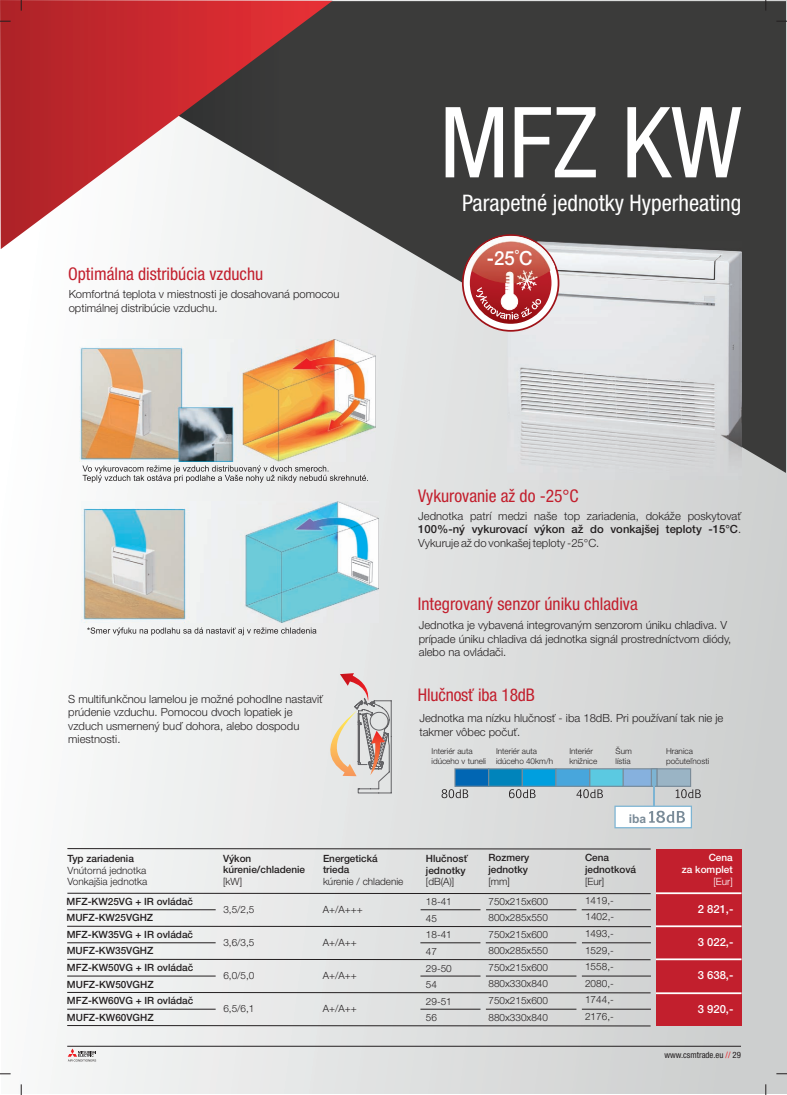
<style>
.page{position:relative;width:787px;height:1095px;background:#fff}
.page>*{position:absolute;margin:0;border:0;box-sizing:border-box;transform-origin:0 0}
.t1{font:condensed 98.25px "Helvetica Neue LT Pro";color:#fff}
.t2{font:condensed 22.88px "Helvetica Neue LT Pro";color:#fff}
.t3{font:500 19.5px "Helvetica Neue LT Pro";color:#fff;scale:.95 1}
.t4{font:condensed 17.5px "Helvetica Neue LT Pro";color:#c21f2d}
.t5{font:700 12px "Arial";color:#7a8b98}
.t6{font:300 11.25px/13.2px "Helvetica Neue LT Pro";color:#231f20}
.t7{font:500 11.25px "Helvetica Neue LT Pro";color:#fff}
.t8{font:300 10px/11.8px "Helvetica Neue LT Pro";color:#231f20}
.t9{font:500 10px/11.8px "Helvetica Neue LT Pro";color:#231f20}
.t10{font:500 10px/11.8px "Helvetica Neue LT Pro";color:#fff;text-align:right}
.t11{font:300 10px "Helvetica Neue LT Pro";color:#fff}
.t12{font:condensed 8.75px "Helvetica Neue LT Pro";color:#231f20}
.t13{font:300 8.12px/9.6px "Helvetica Neue LT Pro";color:#231f20}
.s1{font-weight:500}
.s2{color:#ee1d23}
</style>
<div class="page">
<div style="left:1px;top:0;width:785px;height:1093px;background:linear-gradient(to right,#fafbfb,#cbcccc)"></div>
<svg style="left:163px;top:1px;width:623px;height:472px;background:#6c6c6b"></svg>
<svg style="left:0;top:0;width:332px;height:249px"></svg>
<svg style="left:68px;top:1048px;width:28px;height:13px"></svg>
<hr style="left:67px;top:1046px;width:674px;height:1px;background:#231f20">
<div style="left:656px;top:849px;width:85px;height:177px;background:#c21f2d"></div>
<svg style="left:67px;top:848px;width:584px;height:1px"></svg>
<svg style="left:67px;top:893px;width:584px;height:1px"></svg>
<hr style="left:67px;top:909px;width:149px;height:1px;background:#231f20">
<hr style="left:67px;top:942px;width:149px;height:1px;background:#231f20">
<svg style="left:67px;top:1025px;width:584px;height:1px"></svg>
<svg style="left:67px;top:992px;width:584px;height:1px"></svg>
<svg style="left:67px;top:926px;width:584px;height:1px"></svg>
<hr style="left:67px;top:1009px;width:149px;height:1px;background:#231f20">
<hr style="left:581px;top:909px;width:70px;height:1px;background:#231f20">
<hr style="left:582px;top:943px;width:69px;height:1px;background:#231f20">
<hr style="left:582px;top:1009px;width:69px;height:1px;background:#231f20">
<hr style="left:656px;top:892px;width:85px;height:2px;background:#fff">
<hr style="left:656px;top:925px;width:85px;height:2px;background:#fff">
<hr style="left:486px;top:909px;width:90px;height:1px;background:#231f20">
<hr style="left:486px;top:943px;width:90px;height:1px;background:#231f20">
<hr style="left:486px;top:1009px;width:90px;height:1px;background:#231f20">
<hr style="left:656px;top:992px;width:85px;height:2px;background:#fff">
<svg style="left:67px;top:959px;width:584px;height:1px"></svg>
<hr style="left:67px;top:976px;width:149px;height:1px;background:#231f20">
<hr style="left:582px;top:976px;width:69px;height:1px;background:#231f20">
<hr style="left:486px;top:976px;width:90px;height:1px;background:#231f20">
<hr style="left:656px;top:958px;width:85px;height:2px;background:#fff">
<hr style="left:420px;top:909px;width:60px;height:1px;background:#231f20">
<hr style="left:420px;top:943px;width:60px;height:1px;background:#231f20">
<hr style="left:420px;top:1009px;width:60px;height:1px;background:#231f20">
<hr style="left:420px;top:976px;width:60px;height:1px;background:#231f20">
<img style="left:82px;top:501px;width:297px;height:122px">
<img style="left:80px;top:339px;width:295px;height:122px">
<svg style="left:82px;top:465px;width:286px;height:18px"></svg>
<svg style="left:87px;top:627px;width:229px;height:8px"></svg>
<svg style="left:306px;top:673px;width:85px;height:120px;background:#dbd3cf"></svg>
<svg style="left:441px;top:768px;width:259px;height:30px;background:#7fafc7"></svg>
<hr style="left:653px;top:776px;width:1px;height:30px;background:#7db4d3">
<svg style="left:614px;top:806px;width:78px;height:22px"></svg>
<img style="left:508px;top:242px;width:233px;height:237px">
<svg style="left:462px;top:234px;width:97px;height:98px"></svg>
<svg style="left:470px;top:242px;width:81px;height:82px"></svg>
<svg style="left:474px;top:245px;width:74px;height:77px"></svg>
<svg style="left:476px;top:283px;width:65px;height:37px"></svg>
<img style="left:466px;top:236px;width:89px;height:47px">
<h3 class="t4" style="left:68px;top:267px;width:197px">Optimálna distribúcia vzduchu</h3>
<p class="t6" style="left:69px;top:289px;width:272px">Komfortná teplota v miestnosti je dosahovaná pomocou optimálnej distribúcie vzduchu.</p>
<h1 class="t1" style="left:440px;top:107px;width:304px">MFZ KW</h1>
<h2 class="t2" style="left:462px;top:194px;width:281px">Parapetné jednotky Hyperheating</h2>
<h3 class="t3" style="left:487px;top:252px;width:50px">-25˚C</h3>
<p class="t6" style="left:68px;top:694px;width:256px">S multifunkčnou lamelou je možné pohodlne nastaviť prúdenie vzduchu. Pomocou dvoch lopatiek je vzduch usmernený buď dohora, alebo dospodu miestnosti.</p>
<h3 class="t4" style="left:418px;top:489px;width:162px">Vykurovanie až do -25°C</h3>
<p class="t6" style="left:418px;top:511px;width:324px;text-align:justify">Jednotka patrí medzi naše top zariadenia, dokáže poskytovať <span class="s1">100%-ný vykurovací výkon až do vonkajšej teploty -15°C</span>.<br>Vykuruje až do vonkašej teploty -25°C.</p>
<h3 class="t4" style="left:418px;top:598px;width:221px">Integrovaný senzor úniku chladiva</h3>
<p class="t6" style="left:419px;top:620px;width:314px">Jednotka je vybavená integrovaným senzorom úniku chladiva. V prípade úniku chladiva dá jednotka signál prostredníctvom diódy, alebo na ovládači.</p>
<h3 class="t4" style="left:418px;top:688px;width:119px">Hlučnosť iba 18dB</h3>
<p class="t6" style="left:419px;top:713px;width:305px">Jednotka ma nízku hlučnosť - iba 18dB. Pri používaní tak nie je takmer vôbec počuť.</p>
<p class="t13" style="left:431px;top:748px;width:56px">Interiér auta idúceho v tuneli</p>
<p class="t13" style="left:496px;top:748px;width:59px">Interiér auta idúceho 40km/h</p>
<p class="t13" style="left:569px;top:748px;width:29px">Interiér knižnice</p>
<p class="t13" style="left:615px;top:748px;width:18px">Šum lístia</p>
<p class="t13" style="left:666px;top:748px;width:45px">Hranica počuteľnosti</p>
<p class="t5" style="left:628px;top:814px;width:19px">iba</p>
<p class="t9" style="left:68px;top:854px;width:68px">Typ zariadenia</p>
<p class="t8" style="left:68px;top:866px;width:81px">Vnútorná jednotka<br>Vonkajšia jednotka</p>
<p class="t9" style="left:223px;top:854px;width:83px">Výkon kúrenie/chladenie</p>
<p class="t8" style="left:223px;top:877px;width:20px">[kW]</p>
<p class="t9" style="left:323px;top:854px;width:56px">Energetická trieda</p>
<p class="t8" style="left:323px;top:877px;width:82px">kúrenie / chladenie</p>
<p class="t9" style="left:426px;top:854px;width:43px">Hlučnosť jednotky</p>
<p class="t8" style="left:426px;top:877px;width:30px">[dB(A)]</p>
<p class="t9" style="left:488px;top:853px;width:42px">Rozmery jednotky</p>
<p class="t8" style="left:488px;top:877px;width:23px">[mm]</p>
<p class="t9" style="left:585px;top:853px;width:53px">Cena jednotková</p>
<p class="t8" style="left:585px;top:877px;width:21px">[Eur]</p>
<p class="t10" style="left:682px;top:853px;width:52px">Cena<br>za komplet</p>
<p class="t11" style="left:713px;top:878px;width:21px">[Eur]</p>
<p class="t9" style="left:67px;top:894px;width:128px;line-height:16.4px">MFZ-KW25VG + IR ovládač<br>MUFZ-KW25VGHZ<br>MFZ-KW35VG + IR ovládač<br>MUFZ-KW35VGHZ</p>
<p class="t8" style="left:223px;top:905px;width:33px">3,5/2,5</p>
<p class="t8" style="left:223px;top:938px;width:33px">3,6/3,5</p>
<p class="t8" style="left:323px;top:905px;width:41px">A+/A+++</p>
<p class="t8" style="left:323px;top:938px;width:35px">A+/A++</p>
<p class="t8" style="left:426px;top:897px;width:27px">18-41</p>
<p class="t8" style="left:426px;top:930px;width:27px">18-41</p>
<p class="t8" style="left:426px;top:914px;width:13px">45</p>
<p class="t8" style="left:426px;top:947px;width:13px">47</p>
<p class="t8" style="left:488px;top:896px;width:61px">750x215x600</p>
<p class="t8" style="left:585px;top:896px;width:30px">1419,-</p>
<p class="t8" style="left:585px;top:929px;width:30px">1493,-</p>
<p class="t8" style="left:488px;top:913px;width:61px">800x285x550</p>
<p class="t8" style="left:585px;top:912px;width:30px">1402,-</p>
<p class="t8" style="left:488px;top:946px;width:61px">800x285x550</p>
<p class="t8" style="left:488px;top:930px;width:61px">750x215x600</p>
<p class="t8" style="left:585px;top:945px;width:30px">1529,-</p>
<p class="t7" style="left:697px;top:905px;width:37px">2 821,-</p>
<p class="t7" style="left:697px;top:938px;width:37px">3 022,-</p>
<p class="t9" style="left:67px;top:960px;width:128px;line-height:16.9px">MFZ-KW50VG + IR ovládač<br>MUFZ-KW50VGHZ</p>
<p class="t8" style="left:223px;top:971px;width:33px">6,0/5,0</p>
<p class="t8" style="left:323px;top:971px;width:35px">A+/A++</p>
<p class="t9" style="left:67px;top:993px;width:128px;line-height:16.9px">MFZ-KW60VG + IR ovládač<br>MUFZ-KW60VGHZ</p>
<p class="t8" style="left:223px;top:1004px;width:33px">6,5/6,1</p>
<p class="t8" style="left:323px;top:1004px;width:35px">A+/A++</p>
<p class="t8" style="left:426px;top:964px;width:27px">29-50</p>
<p class="t8" style="left:426px;top:997px;width:27px">29-51</p>
<p class="t8" style="left:426px;top:980px;width:13px">54</p>
<p class="t8" style="left:488px;top:960px;width:61px;line-height:16.5px">750x215x600<br>880x330x840</p>
<p class="t8" style="left:488px;top:996px;width:61px">750x215x600</p>
<p class="t8" style="left:585px;top:962px;width:30px">1558,-</p>
<p class="t8" style="left:585px;top:979px;width:30px">2080,-</p>
<p class="t8" style="left:585px;top:995px;width:30px">1744,-</p>
<p class="t8" style="left:426px;top:1013px;width:13px">56</p>
<p class="t8" style="left:488px;top:1012px;width:61px">880x330x840</p>
<p class="t8" style="left:585px;top:1012px;width:30px">2176,-</p>
<p class="t7" style="left:697px;top:971px;width:37px">3 638,-</p>
<p class="t7" style="left:697px;top:1004px;width:37px">3 920,-</p>
<p class="t12" style="left:664px;top:1051px;width:78px">www.csmtrade.eu <span class="s2">//</span> 29</p>
</div>
